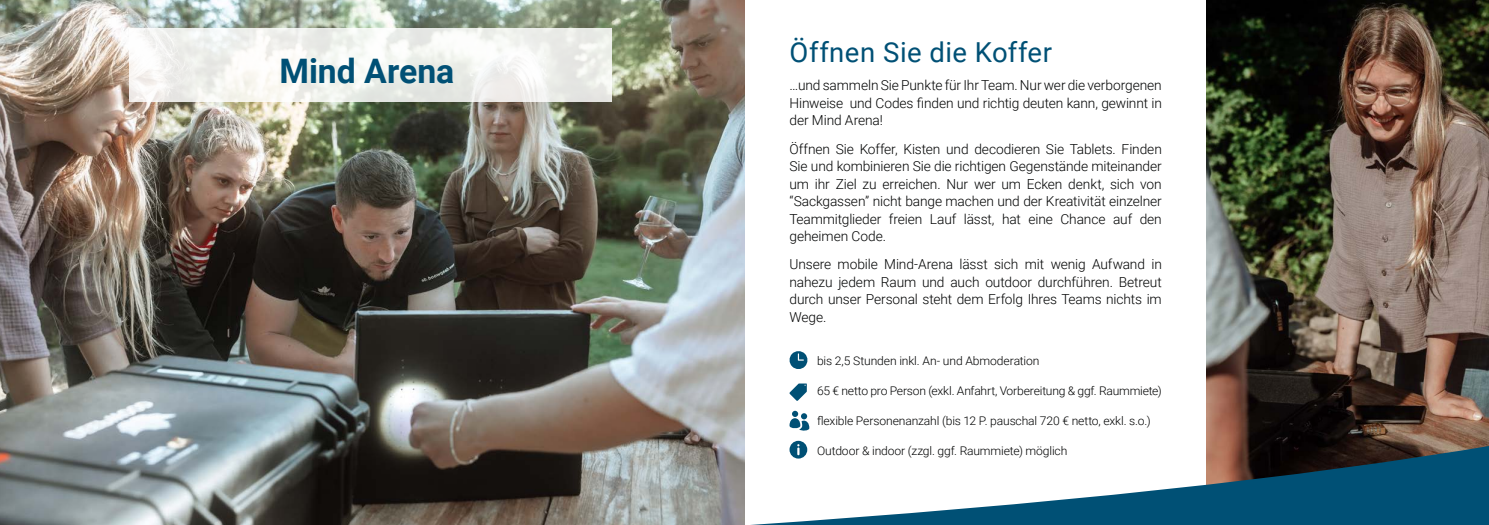
<style>
.page{position:relative;width:1489px;height:525px;background:#fff}
.page>*{position:absolute;margin:0;border:0;box-sizing:border-box;transform-origin:0 0}
.t1{font:700 33.75px "Roboto";color:#005075}
.t2{font:27.5px "Roboto";letter-spacing:.015em;color:#005075}
.t3{font:300 13.75px/17.5px "Roboto";letter-spacing:-.01em;color:#000202;text-align:justify}
.t4{font:300 11.88px "Roboto";letter-spacing:-.015em;color:#000202}
</style>
<div class="page">
<img style="left:0;top:0;width:744px;height:524px">
<img style="left:1206px;top:0;width:282px;height:444px">
<svg style="left:129px;top:28px;width:482px;height:74px;fill:#f1f2ee"></svg>
<svg style="left:765px;top:444px;width:723px;height:80px"></svg>
<svg style="left:789px;top:351px;width:19px;height:18px"></svg>
<svg style="left:789px;top:383px;width:17px;height:17px"></svg>
<svg style="left:789px;top:410px;width:20px;height:21px"></svg>
<svg style="left:789px;top:440px;width:18px;height:18px"></svg>
<h1 class="t1" style="left:279px;top:47px;width:176px">Mind Arena</h1>
<h2 class="t2" style="left:789px;top:33px;width:264px">Öffnen Sie die Koffer</h2>
<p class="t3" style="left:789px;top:76px;width:374px">…und sammeln Sie Punkte für Ihr Team. Nur wer die verborgenen Hinweise und Codes finden und richtig deuten kann, gewinnt in der Mind Arena!</p>
<p class="t3" style="left:789px;top:139px;width:374px">Öffnen Sie Koffer, Kisten und decodieren Sie Tablets. Finden Sie und kombinieren Sie die richtigen Gegenstände miteinander um ihr Ziel zu erreichen. Nur wer um Ecken denkt, sich von “Sackgassen” nicht bange machen und der Kreativität einzelner Teammitglieder freien Lauf lässt, hat eine Chance auf den geheimen Code.</p>
<p class="t3" style="left:789px;top:255px;width:374px">Unsere mobile Mind-Arena lässt sich mit wenig Aufwand in nahezu jedem Raum und auch outdoor durchführen. Betreut durch unser Personal steht dem Erfolg Ihres Teams nichts im Wege.</p>
<p class="t4" style="left:817px;top:352px;width:224px">bis 2,5 Stunden inkl. An- und Abmoderation</p>
<p class="t4" style="left:817px;top:382px;width:346px">65 € netto pro Person (exkl. Anfahrt, Vorbereitung &amp; ggf. Raummiete)</p>
<p class="t4" style="left:817px;top:412px;width:335px">flexible Personenanzahl (bis 12 P. pauschal 720 € netto, exkl. s.o.)</p>
<p class="t4" style="left:817px;top:442px;width:252px">Outdoor &amp; indoor (zzgl. ggf. Raummiete) möglich</p>
</div>
